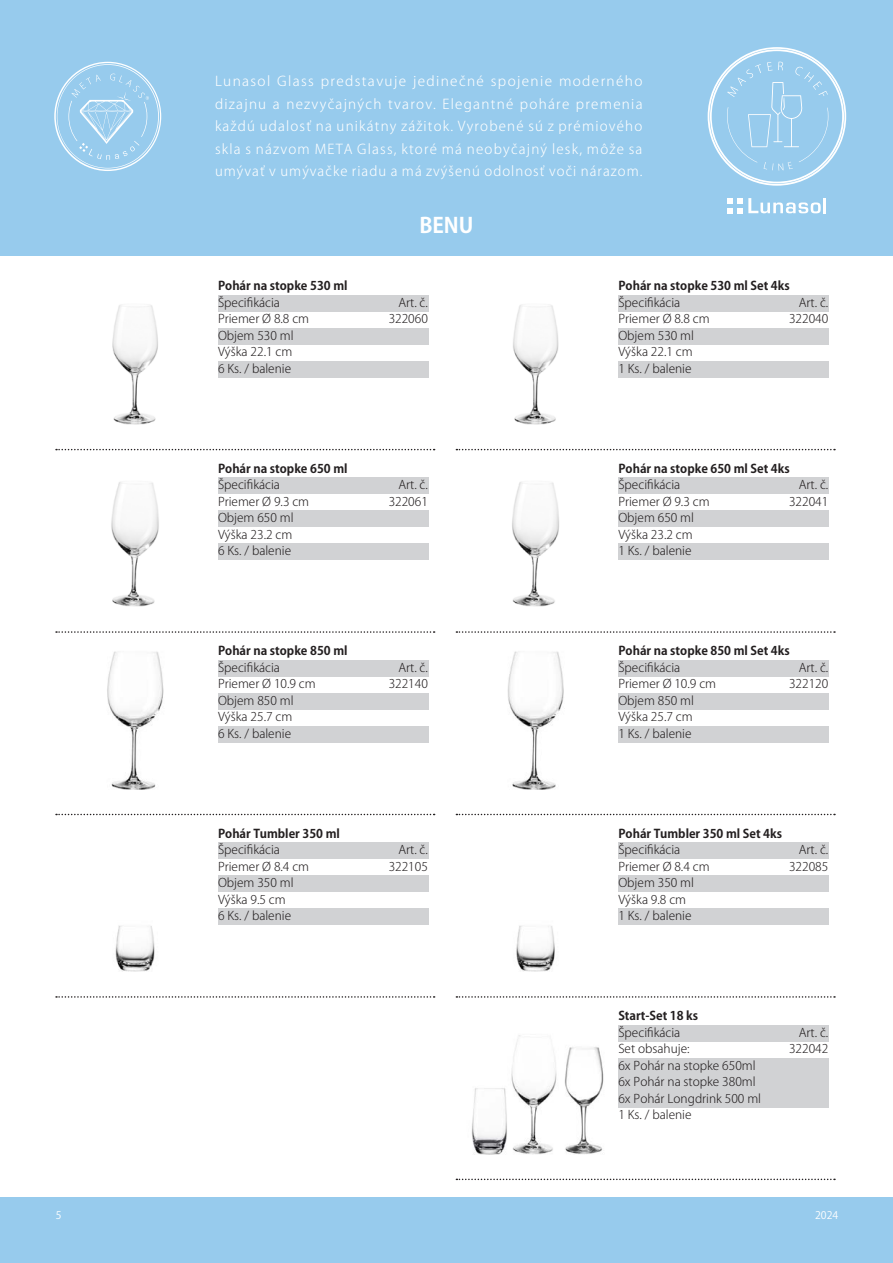
<style>
.page{position:relative;width:893px;height:1263px;background:#fff}
.page>*{position:absolute;margin:0;border:0;box-sizing:border-box;transform-origin:0 0}
.t1{font:700 21px "Koz Go Pr 6 N";color:#fff}
.t2{font:300 13.5px/22.5px "Koz Go Pr 6 N";letter-spacing:.08em;color:#fff;text-align:justify}
.Styl_odstavce1{font:300 12px "Koz Go Pro";color:#231f20}
.Styl_odstavce2{font:300 12px "Koz Go Pro";color:#231f20}
.Styl_odstavce2-2{font:700 12px "Koz Go Pro";color:#231f20}
.Styl_odstavce2-3{font:300 12px "Koz Go Pr 6 N";color:#231f20}
.t3{font:10.5px "Koz Go Pr 6 N";color:#fff}
</style>
<div class="page">
<div style="left:0;top:1197px;width:893px;height:66px;background:#97cbed"></div>
<div style="left:0;top:0;width:893px;height:256px;background:#97cbed"></div>
<svg style="left:708px;top:47px;width:138px;height:139px"></svg>
<svg style="left:728px;top:198px;width:98px;height:15px"></svg>
<svg style="left:54px;top:62px;width:107px;height:109px"></svg>
<img style="left:112px;top:305px;width:46px;height:120px">
<div style="left:218px;top:295px;width:211px;height:17px;background:#d1d2d4"></div>
<div style="left:218px;top:328px;width:211px;height:17px;background:#d1d2d4"></div>
<div style="left:218px;top:361px;width:211px;height:17px;background:#d1d2d4"></div>
<svg style="left:56px;top:449px;width:379px;height:1px"></svg>
<img style="left:513px;top:305px;width:46px;height:120px">
<div style="left:618px;top:295px;width:211px;height:17px;background:#d1d2d4"></div>
<div style="left:618px;top:328px;width:211px;height:17px;background:#d1d2d4"></div>
<div style="left:618px;top:361px;width:211px;height:17px;background:#d1d2d4"></div>
<svg style="left:456px;top:449px;width:379px;height:1px"></svg>
<img style="left:111px;top:482px;width:48px;height:125px">
<div style="left:218px;top:477px;width:211px;height:17px;background:#d1d2d4"></div>
<div style="left:218px;top:510px;width:211px;height:17px;background:#d1d2d4"></div>
<div style="left:218px;top:543px;width:211px;height:17px;background:#d1d2d4"></div>
<svg style="left:56px;top:631px;width:379px;height:2px"></svg>
<img style="left:512px;top:482px;width:47px;height:125px">
<div style="left:618px;top:477px;width:211px;height:17px;background:#d1d2d4"></div>
<div style="left:618px;top:510px;width:211px;height:17px;background:#d1d2d4"></div>
<div style="left:618px;top:543px;width:211px;height:17px;background:#d1d2d4"></div>
<svg style="left:456px;top:631px;width:379px;height:2px"></svg>
<img style="left:107px;top:651px;width:57px;height:139px">
<div style="left:218px;top:660px;width:211px;height:16px;background:#d1d2d4"></div>
<div style="left:218px;top:693px;width:211px;height:16px;background:#d1d2d4"></div>
<div style="left:218px;top:726px;width:211px;height:16px;background:#d1d2d4"></div>
<svg style="left:56px;top:814px;width:379px;height:1px"></svg>
<img style="left:507px;top:651px;width:57px;height:139px">
<div style="left:618px;top:660px;width:211px;height:16px;background:#d1d2d4"></div>
<div style="left:618px;top:693px;width:211px;height:16px;background:#d1d2d4"></div>
<div style="left:618px;top:726px;width:211px;height:16px;background:#d1d2d4"></div>
<svg style="left:456px;top:814px;width:379px;height:1px"></svg>
<img style="left:115px;top:925px;width:40px;height:47px">
<div style="left:218px;top:842px;width:211px;height:17px;background:#d1d2d4"></div>
<div style="left:218px;top:875px;width:211px;height:17px;background:#d1d2d4"></div>
<div style="left:218px;top:908px;width:211px;height:17px;background:#d1d2d4"></div>
<svg style="left:56px;top:996px;width:379px;height:2px"></svg>
<img style="left:516px;top:925px;width:39px;height:47px">
<div style="left:618px;top:842px;width:211px;height:17px;background:#d1d2d4"></div>
<div style="left:618px;top:875px;width:211px;height:17px;background:#d1d2d4"></div>
<div style="left:618px;top:908px;width:211px;height:17px;background:#d1d2d4"></div>
<svg style="left:456px;top:996px;width:379px;height:2px"></svg>
<img style="left:471px;top:1035px;width:133px;height:120px">
<div style="left:618px;top:1025px;width:211px;height:16px;background:#d1d2d4"></div>
<div style="left:618px;top:1058px;width:211px;height:16px;background:#d1d2d4"></div>
<div style="left:618px;top:1074px;width:211px;height:17px;background:#d1d2d4"></div>
<div style="left:618px;top:1091px;width:211px;height:16px;background:#d1d2d4"></div>
<svg style="left:456px;top:1178px;width:379px;height:2px"></svg>
<p class="t2" style="left:215px;top:70px;width:429px">Lunasol Glass predstavuje jedinečné spojenie moderného dizajnu a nezvyčajných tvarov. Elegantné poháre premenia každú udalosť na unikátny zážitok. Vyrobené sú z prémiového skla s názvom META Glass, ktoré má neobyčajný lesk, môže sa umývať v umývačke riadu a má zvýšenú odolnosť voči nárazom.</p>
<p class="Styl_odstavce2-2" style="left:218px;top:278px;width:131px">Pohár na stopke 530 ml</p>
<p class="Styl_odstavce1" style="left:218px;top:295px;width:63px">Špecifikácia</p>
<p class="Styl_odstavce2" style="left:218px;top:311px;width:93px">Priemer Ø 8.8 cm</p>
<p class="Styl_odstavce1" style="left:218px;top:328px;width:77px">Objem 530 ml</p>
<p class="Styl_odstavce2" style="left:218px;top:344px;width:76px">Výška 22.1 cm</p>
<p class="Styl_odstavce1" style="left:218px;top:361px;width:75px">6 Ks. / balenie</p>
<p class="Styl_odstavce2-2" style="left:218px;top:461px;width:131px">Pohár na stopke 650 ml</p>
<p class="Styl_odstavce1" style="left:218px;top:477px;width:63px">Špecifikácia</p>
<p class="Styl_odstavce2" style="left:218px;top:493px;width:93px">Priemer Ø 9.3 cm</p>
<p class="Styl_odstavce1" style="left:218px;top:510px;width:77px">Objem 650 ml</p>
<p class="Styl_odstavce2" style="left:218px;top:526px;width:76px">Výška 23.2 cm</p>
<p class="Styl_odstavce1" style="left:218px;top:543px;width:75px">6 Ks. / balenie</p>
<p class="Styl_odstavce2-2" style="left:218px;top:643px;width:131px">Pohár na stopke 850 ml</p>
<p class="Styl_odstavce1" style="left:218px;top:659px;width:63px">Špecifikácia</p>
<p class="Styl_odstavce2" style="left:218px;top:676px;width:99px">Priemer Ø 10.9 cm</p>
<p class="Styl_odstavce1" style="left:218px;top:692px;width:77px">Objem 850 ml</p>
<p class="Styl_odstavce2" style="left:218px;top:709px;width:76px">Výška 25.7 cm</p>
<p class="Styl_odstavce1" style="left:218px;top:725px;width:75px">6 Ks. / balenie</p>
<p class="Styl_odstavce2-2" style="left:218px;top:825px;width:123px">Pohár Tumbler 350 ml</p>
<p class="Styl_odstavce1" style="left:218px;top:842px;width:63px">Špecifikácia</p>
<p class="Styl_odstavce2" style="left:218px;top:858px;width:93px">Priemer Ø 8.4 cm</p>
<p class="Styl_odstavce1" style="left:218px;top:875px;width:77px">Objem 350 ml</p>
<p class="Styl_odstavce2" style="left:218px;top:891px;width:69px">Výška 9.5 cm</p>
<p class="Styl_odstavce1" style="left:218px;top:908px;width:75px">6 Ks. / balenie</p>
<p class="t1" style="left:419px;top:213px;width:56px">BENU</p>
<p class="Styl_odstavce2-3" style="left:398px;top:296px;width:31px">Art. č.</p>
<p class="Styl_odstavce2-3" style="left:389px;top:312px;width:41px">322060</p>
<p class="Styl_odstavce2-3" style="left:398px;top:478px;width:31px">Art. č.</p>
<p class="Styl_odstavce2-3" style="left:389px;top:494px;width:41px">322061</p>
<p class="Styl_odstavce2-3" style="left:398px;top:660px;width:31px">Art. č.</p>
<p class="Styl_odstavce2-3" style="left:389px;top:677px;width:41px">322140</p>
<p class="Styl_odstavce2-3" style="left:398px;top:843px;width:31px">Art. č.</p>
<p class="Styl_odstavce2-3" style="left:389px;top:859px;width:41px">322105</p>
<p class="Styl_odstavce2-2" style="left:618px;top:278px;width:173px">Pohár na stopke 530 ml Set 4ks</p>
<p class="Styl_odstavce1" style="left:618px;top:295px;width:63px">Špecifikácia</p>
<p class="Styl_odstavce2" style="left:618px;top:311px;width:93px">Priemer Ø 8.8 cm</p>
<p class="Styl_odstavce1" style="left:618px;top:328px;width:77px">Objem 530 ml</p>
<p class="Styl_odstavce2" style="left:618px;top:344px;width:76px">Výška 22.1 cm</p>
<p class="Styl_odstavce1" style="left:618px;top:361px;width:75px">1 Ks. / balenie</p>
<p class="Styl_odstavce2-3" style="left:799px;top:296px;width:31px">Art. č.</p>
<p class="Styl_odstavce2-3" style="left:789px;top:312px;width:41px">322040</p>
<p class="Styl_odstavce2-2" style="left:618px;top:461px;width:173px">Pohár na stopke 650 ml Set 4ks</p>
<p class="Styl_odstavce1" style="left:618px;top:477px;width:63px">Špecifikácia</p>
<p class="Styl_odstavce2" style="left:618px;top:493px;width:93px">Priemer Ø 9.3 cm</p>
<p class="Styl_odstavce1" style="left:618px;top:510px;width:77px">Objem 650 ml</p>
<p class="Styl_odstavce2" style="left:618px;top:526px;width:76px">Výška 23.2 cm</p>
<p class="Styl_odstavce1" style="left:618px;top:543px;width:75px">1 Ks. / balenie</p>
<p class="Styl_odstavce2-3" style="left:799px;top:478px;width:31px">Art. č.</p>
<p class="Styl_odstavce2-3" style="left:789px;top:494px;width:41px">322041</p>
<p class="Styl_odstavce2-2" style="left:618px;top:643px;width:173px">Pohár na stopke 850 ml Set 4ks</p>
<p class="Styl_odstavce1" style="left:618px;top:659px;width:63px">Špecifikácia</p>
<p class="Styl_odstavce2" style="left:618px;top:676px;width:99px">Priemer Ø 10.9 cm</p>
<p class="Styl_odstavce1" style="left:618px;top:692px;width:77px">Objem 850 ml</p>
<p class="Styl_odstavce2" style="left:618px;top:709px;width:76px">Výška 25.7 cm</p>
<p class="Styl_odstavce1" style="left:618px;top:725px;width:75px">1 Ks. / balenie</p>
<p class="Styl_odstavce2-3" style="left:799px;top:660px;width:31px">Art. č.</p>
<p class="Styl_odstavce2-3" style="left:789px;top:677px;width:41px">322120</p>
<p class="Styl_odstavce2-2" style="left:618px;top:825px;width:165px">Pohár Tumbler 350 ml Set 4ks</p>
<p class="Styl_odstavce1" style="left:618px;top:842px;width:63px">Špecifikácia</p>
<p class="Styl_odstavce2" style="left:618px;top:858px;width:93px">Priemer Ø 8.4 cm</p>
<p class="Styl_odstavce1" style="left:618px;top:875px;width:77px">Objem 350 ml</p>
<p class="Styl_odstavce2" style="left:618px;top:891px;width:69px">Výška 9.8 cm</p>
<p class="Styl_odstavce1" style="left:618px;top:908px;width:75px">1 Ks. / balenie</p>
<p class="Styl_odstavce2-3" style="left:799px;top:843px;width:31px">Art. č.</p>
<p class="Styl_odstavce2-3" style="left:789px;top:859px;width:41px">322085</p>
<p class="Styl_odstavce2-2" style="left:618px;top:1008px;width:81px">Start-Set 18 ks</p>
<p class="Styl_odstavce1" style="left:618px;top:1024px;width:63px">Špecifikácia</p>
<p class="Styl_odstavce2" style="left:618px;top:1041px;width:73px">Set obsahuje:</p>
<p class="Styl_odstavce1" style="left:618px;top:1057px;width:139px">6x Pohár na stopke 650ml</p>
<p class="Styl_odstavce1" style="left:618px;top:1074px;width:139px">6x Pohár na stopke 380ml</p>
<p class="Styl_odstavce1" style="left:618px;top:1090px;width:144px">6x Pohár Longdrink 500 ml</p>
<p class="Styl_odstavce2" style="left:618px;top:1107px;width:75px">1 Ks. / balenie</p>
<p class="Styl_odstavce2-3" style="left:799px;top:1025px;width:31px">Art. č.</p>
<p class="Styl_odstavce2-3" style="left:789px;top:1042px;width:41px">322042</p>
<p class="t3" style="left:56px;top:1209px;width:7px">5</p>
<p class="t3" style="left:815px;top:1209px;width:25px">2024</p>
</div>
